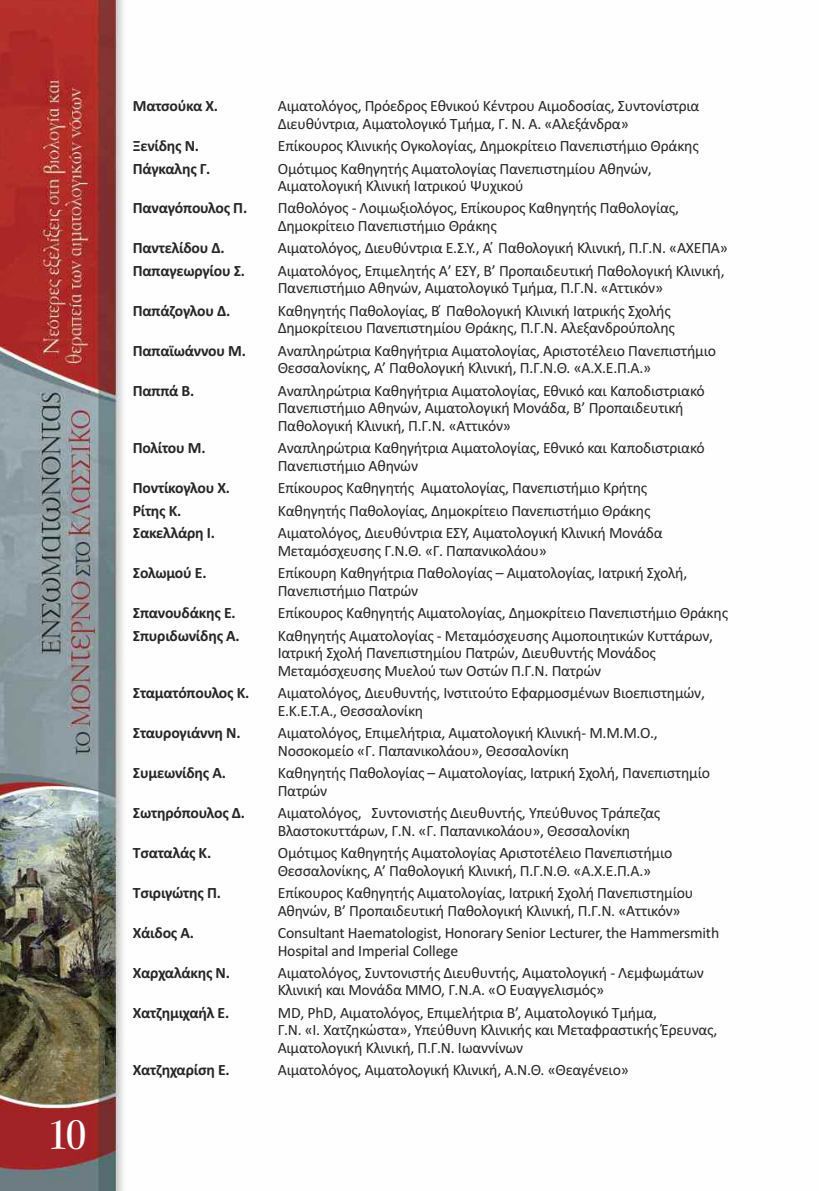
<style>
.page{position:relative;width:819px;height:1191px;background:#fff}
.page>*{position:absolute;margin:0;border:0;box-sizing:border-box;transform-origin:0 0}
.t1{font:700 42px "PF Garamond Classic Unicase";color:#fff}
.t2{font:15.75px/17.5px "Calibri";letter-spacing:-.015em;color:#272526}
.t3{font:700 15.75px "Calibri";letter-spacing:-.015em;color:#272526}
</style>
<div class="page">
<img style="left:0;top:0;width:123px;height:1191px">
<h1 class="t1" style="left:51px;top:1109px;width:37px">10</h1>
<p class="t3" style="left:133px;top:96px;width:87px">Ματσούκα Χ.</p>
<p class="t2" style="left:278px;top:97px;width:423px">Αιματολόγος, Πρόεδρος Εθνικού Κέντρου Αιμοδοσίας, Συντονίστρια<br>Διευθύντρια, Αιματολογικό Τμήμα, Γ. Ν. Α. «Αλεξάνδρα»</p>
<p class="t3" style="left:133px;top:136px;width:68px">Ξενίδης Ν.</p>
<p class="t2" style="left:278px;top:137px;width:422px">Επίκουρος Κλινικής Ογκολογίας, Δημοκρίτειο Πανεπιστήμιο Θράκης</p>
<p class="t3" style="left:133px;top:159px;width:79px">Πάγκαλης Γ.</p>
<p class="t2" style="left:278px;top:159px;width:375px">Ομότιμος Καθηγητής Αιματολογίας Πανεπιστημίου Αθηνών,<br>Αιματολογική Κλινική Ιατρικού Ψυχικού</p>
<p class="t3" style="left:133px;top:199px;width:116px">Παναγόπουλος Π.</p>
<p class="t2" style="left:278px;top:199px;width:402px">Παθολόγος - Λοιμωξιολόγος, Επίκουρος Καθηγητής Παθολογίας,<br>Δημοκρίτειο Πανεπιστήμιο Θράκης</p>
<p class="t3" style="left:133px;top:239px;width:93px">Παντελίδου Δ.</p>
<p class="t2" style="left:278px;top:239px;width:451px">Αιματολόγος, Διευθύντρια Ε.Σ.Υ., Α ́Παθολογική Κλινική, Π.Γ.Ν. «ΑΧΕΠΑ»</p>
<p class="t3" style="left:133px;top:261px;width:114px">Παπαγεωργίου Σ.</p>
<p class="t2" style="left:278px;top:262px;width:448px">Αιματολόγος, Επιμελητής Α’ ΕΣΥ, Β’ Προπαιδευτική Παθολογική Κλινική,<br>Πανεπιστήμιο Αθηνών, Αιματολογικό Τμήμα, Π.Γ.Ν. «Αττικόν»</p>
<p class="t3" style="left:133px;top:301px;width:99px">Παπάζογλου Δ.</p>
<p class="t2" style="left:278px;top:302px;width:399px">Καθηγητής Παθολογίας, Β ́Παθολογική Κλινική Ιατρικής Σχολής<br>Δημοκρίτειου Πανεπιστημίου Θράκης, Π.Γ.Ν. Αλεξανδρούπολης</p>
<p class="t3" style="left:133px;top:341px;width:115px">Παπαϊωάννου Μ.</p>
<p class="t2" style="left:278px;top:342px;width:440px">Αναπληρώτρια Καθηγήτρια Αιματολογίας, Αριστοτέλειο Πανεπιστήμιο<br>Θεσσαλονίκης, Α’ Παθολογική Κλινική, Π.Γ.Ν.Θ. «Α.Χ.Ε.Π.Α.»</p>
<p class="t3" style="left:133px;top:381px;width:63px">Παππά Β.</p>
<p class="t2" style="left:278px;top:382px;width:428px">Αναπληρώτρια Καθηγήτρια Αιματολογίας, Εθνικό και Καποδιστριακό<br>Πανεπιστήμιο Αθηνών, Αιματολογική Μονάδα, Β’ Προπαιδευτική<br>Παθολογική Κλινική, Π.Γ.Ν. «Αττικόν»</p>
<p class="t3" style="left:133px;top:439px;width:74px">Πολίτου Μ.</p>
<p class="t2" style="left:278px;top:439px;width:428px">Αναπληρώτρια Καθηγήτρια Αιματολογίας, Εθνικό και Καποδιστριακό<br>Πανεπιστήμιο Αθηνών</p>
<p class="t3" style="left:133px;top:478px;width:99px">Ποντίκογλου Χ.</p>
<p class="t2" style="left:278px;top:479px;width:371px">Επίκουρος Καθηγητής Αιματολογίας, Πανεπιστήμιο Κρήτης</p>
<p class="t3" style="left:133px;top:501px;width:50px">Ρίτης Κ.</p>
<p class="t2" style="left:278px;top:501px;width:374px">Καθηγητής Παθολογίας, Δημοκρίτειο Πανεπιστήμιο Θράκης</p>
<p class="t3" style="left:133px;top:523px;width:84px">Σακελλάρη Ι.</p>
<p class="t2" style="left:278px;top:524px;width:386px">Αιματολόγος, Διευθύντρια ΕΣΥ, Αιματολογική Κλινική Μονάδα<br>Μεταμόσχευσης Γ.Ν.Θ. «Γ. Παπανικολάου»</p>
<p class="t3" style="left:133px;top:563px;width:75px">Σολωμού Ε.</p>
<p class="t2" style="left:278px;top:564px;width:411px">Επίκουρη Καθηγήτρια Παθολογίας – Αιματολογίας, Ιατρική Σχολή,<br>Πανεπιστήμιο Πατρών</p>
<p class="t3" style="left:133px;top:603px;width:104px">Σπανουδάκης Ε.</p>
<p class="t2" style="left:278px;top:604px;width:451px">Επίκουρος Καθηγητής Αιματολογίας, Δημοκρίτειο Πανεπιστήμιο Θράκης</p>
<p class="t3" style="left:133px;top:626px;width:108px">Σπυριδωνίδης Α.</p>
<p class="t2" style="left:278px;top:626px;width:437px">Καθηγητής Αιματολογίας - Μεταμόσχευσης Αιμοποιητικών Κυττάρων,<br>Ιατρική Σχολή Πανεπιστημίου Πατρών, Διευθυντής Μονάδος<br>Μεταμόσχευσης Μυελού των Οστών Π.Γ.Ν. Πατρών</p>
<p class="t3" style="left:133px;top:683px;width:118px">Σταματόπουλος Κ.</p>
<p class="t2" style="left:278px;top:684px;width:428px">Αιματολόγος, Διευθυντής, Ινστιτούτο Εφαρμοσμένων Βιοεπιστημών,<br>Ε.Κ.Ε.Τ.Α., Θεσσαλονίκη</p>
<p class="t3" style="left:133px;top:723px;width:109px">Σταυρογιάννη Ν.</p>
<p class="t2" style="left:278px;top:724px;width:381px">Αιματολόγος, Επιμελήτρια, Αιματολογική Κλινική- Μ.Μ.Μ.Ο.,<br>Νοσοκομείο «Γ. Παπανικολάου», Θεσσαλονίκη</p>
<p class="t3" style="left:133px;top:763px;width:95px">Συμεωνίδης Α.</p>
<p class="t2" style="left:278px;top:764px;width:434px">Καθηγητής Παθολογίας – Αιματολογίας, Ιατρική Σχολή, Πανεπιστημίο<br>Πατρών</p>
<p class="t3" style="left:133px;top:803px;width:114px">Σωτηρόπουλος Δ.</p>
<p class="t2" style="left:278px;top:804px;width:384px">Αιματολόγος, Συντονιστής Διευθυντής, Υπεύθυνος Τράπεζας<br>Βλαστοκυττάρων, Γ.Ν. «Γ. Παπανικολάου», Θεσσαλονίκη</p>
<p class="t3" style="left:133px;top:843px;width:80px">Τσαταλάς Κ.</p>
<p class="t2" style="left:278px;top:844px;width:396px">Ομότιμος Καθηγητής Αιματολογίας Αριστοτέλειο Πανεπιστήμιο<br>Θεσσαλονίκης, Α’ Παθολογική Κλινική, Π.Γ.Ν.Θ. «Α.Χ.Ε.Π.Α.»</p>
<p class="t3" style="left:133px;top:883px;width:90px">Τσιριγώτης Π.</p>
<p class="t2" style="left:278px;top:884px;width:417px">Επίκουρος Καθηγητής Αιματολογίας, Ιατρική Σχολή Πανεπιστημίου<br>Αθηνών, Β’ Προπαιδευτική Παθολογική Κλινική, Π.Γ.Ν. «Αττικόν»</p>
<p class="t3" style="left:133px;top:923px;width:63px">Χάιδος Α.</p>
<p class="t2" style="left:278px;top:923px;width:443px">Consultant Haematologist, Honorary Senior Lecturer, the Hammersmith<br>Hospital and Imperial College</p>
<p class="t3" style="left:133px;top:963px;width:99px">Χαρχαλάκης Ν.</p>
<p class="t2" style="left:278px;top:963px;width:427px">Αιματολόγος, Συντονιστής Διευθυντής, Αιματολογική - Λεμφωμάτων<br>Κλινική και Μονάδα ΜΜΟ, Γ.Ν.Α. «Ο Ευαγγελισμός»</p>
<p class="t3" style="left:133px;top:1003px;width:98px">Χατζημιχαήλ Ε.</p>
<p class="t2" style="left:278px;top:1003px;width:441px">MD, PhD, Αιματολόγος, Επιμελήτρια Β’, Αιματολογικό Τμήμα,<br>Γ.Ν. «Ι. Χατζηκώστα», Υπεύθυνη Κλινικής και Μεταφραστικής Έρευνας,<br>Αιματολογική Κλινική, Π.Γ.Ν. Ιωαννίνων</p>
<p class="t3" style="left:133px;top:1060px;width:98px">Χατζηχαρίση Ε.</p>
<p class="t2" style="left:278px;top:1061px;width:352px">Αιματολόγος, Αιματολογική Κλινική, Α.Ν.Θ. «Θεαγένειο»</p>
</div>
